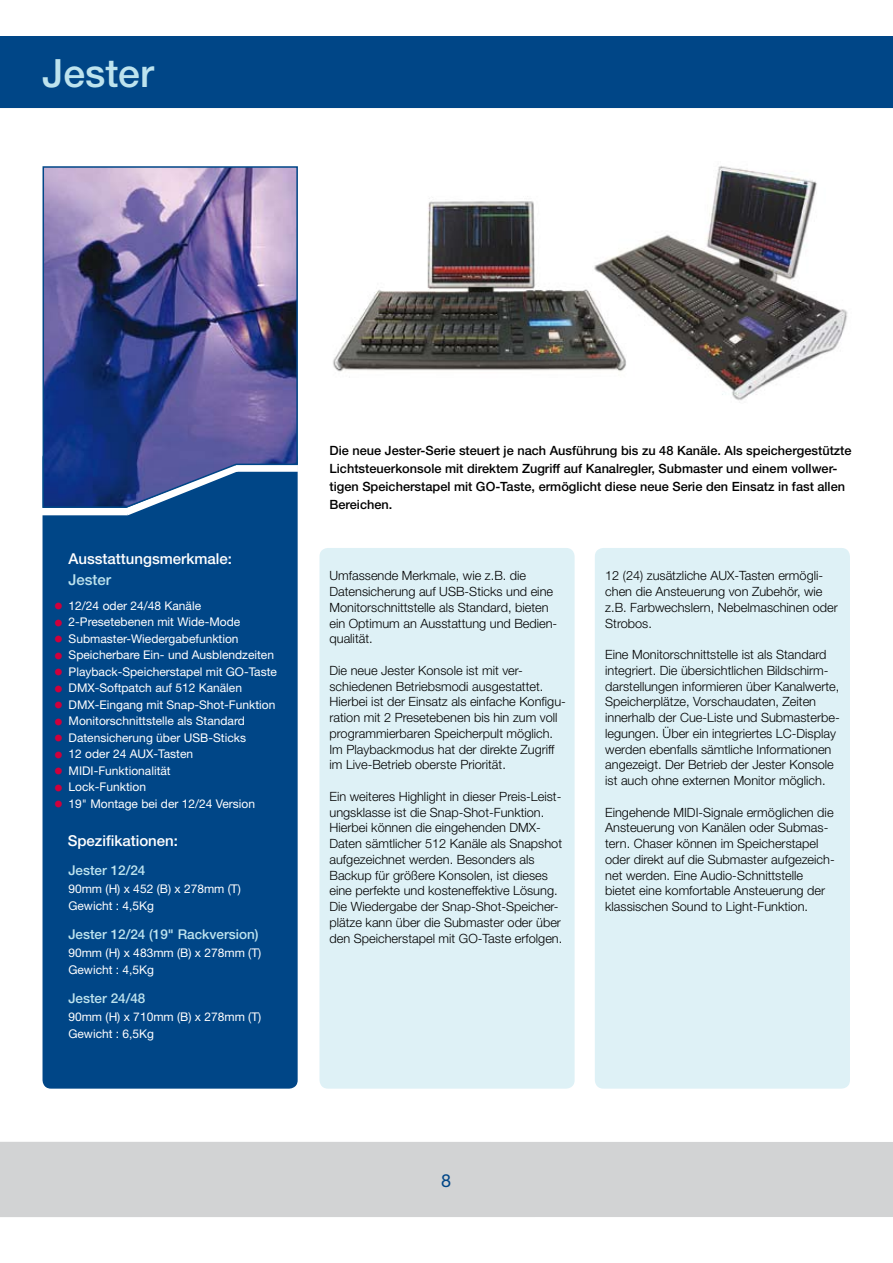
<style>
.page{position:relative;width:893px;height:1263px;background:#fff}
.page>*{position:absolute;margin:0;border:0;box-sizing:border-box;transform-origin:0 0}
.t1{font:500 39px "Helvetica Neue";color:#bde3ee}
.t2{font:18px "Helvetica Neue";color:#004687}
.t3{font:500 15px "Helvetica Neue";color:#fff}
.t4{font:500 15px "Helvetica Neue";color:#bde3ee}
.t5{font:500 13.5px "Helvetica Neue";color:#bde3ee}
.t6{font:300 12.75px/15.8px "Helvetica Neue";color:#000}
.t7{font:500 12.75px/18px "Helvetica Neue";color:#000}
.t8{font:12px/17.2px "Helvetica Neue";color:#fff}
</style>
<div class="page">
<div style="left:0;top:1142px;width:893px;height:75px;background:#d2d3d4"></div>
<div style="left:0;top:36px;width:893px;height:72px;background:#004687"></div>
<div style="left:43px;top:450px;width:255px;height:639px;background:#004687;border-radius:9px"></div>
<div style="left:319px;top:548px;width:256px;height:541px;background:#def1f6;border-radius:9px"></div>
<div style="left:595px;top:548px;width:255px;height:541px;background:#def1f6;border-radius:9px"></div>
<div style="left:39px;top:508px;width:88px;height:7px;background:#fff"></div>
<svg style="left:116px;top:509px;width:28px;height:7px"></svg>
<img style="left:42px;top:166px;width:256px;height:343px">
<img style="left:333px;top:166px;width:515px;height:235px">
<h1 class="t1" style="left:42px;top:50px;width:113px">Jester</h1>
<p class="t3" style="left:68px;top:550px;width:165px">Ausstattungsmerkmale:</p>
<p class="t4" style="left:68px;top:571px;width:44px">Jester</p>
<p class="t8" style="left:55px;top:597px;width:147px"><sup>■</sup> 12/24 oder 24/48 Kanäle</p>
<p class="t8" style="left:55px;top:613px;width:187px"><sup>■</sup> 2-Presetebenen mit Wide-Mode</p>
<p class="t8" style="left:55px;top:630px;width:185px"><sup>■</sup> Submaster-Wiedergabefunktion</p>
<p class="t8" style="left:55px;top:646px;width:220px"><sup>■</sup> Speicherbare Ein- und Ausblendzeiten</p>
<p class="t8" style="left:55px;top:663px;width:223px"><sup>■</sup> Playback-Speicherstapel mit GO-Taste</p>
<p class="t8" style="left:55px;top:679px;width:188px"><sup>■</sup> DMX-Softpatch auf 512 Kanälen</p>
<p class="t8" style="left:55px;top:696px;width:222px"><sup>■</sup> DMX-Eingang mit Snap-Shot-Funktion</p>
<p class="t8" style="left:55px;top:712px;width:191px"><sup>■</sup> Monitorschnittstelle als Standard</p>
<p class="t8" style="left:55px;top:729px;width:192px"><sup>■</sup> Datensicherung über USB-Sticks</p>
<p class="t8" style="left:55px;top:745px;width:139px"><sup>■</sup> 12 oder 24 AUX-Tasten</p>
<p class="t8" style="left:55px;top:762px;width:117px"><sup>■</sup> MIDI-Funktionalität</p>
<p class="t8" style="left:55px;top:778px;width:92px"><sup>■</sup> Lock-Funktion</p>
<p class="t8" style="left:55px;top:795px;width:201px"><sup>■</sup> 19" Montage bei der 12/24 Version</p>
<p class="t3" style="left:68px;top:832px;width:112px">Spezifikationen:</p>
<p class="t5" style="left:68px;top:862px;width:79px">Jester 12/24</p>
<p class="t8" style="left:68px;top:880px;width:174px">90mm (H) x 452 (B) x 278mm (T)<br>Gewicht : 4,5Kg</p>
<p class="t5" style="left:68px;top:926px;width:192px">Jester 12/24 (19" Rackversion)</p>
<p class="t8" style="left:68px;top:944px;width:194px">90mm (H) x 483mm (B) x 278mm (T)<br>Gewicht : 4,5Kg</p>
<p class="t5" style="left:68px;top:991px;width:79px">Jester 24/48</p>
<p class="t8" style="left:68px;top:1008px;width:194px">90mm (H) x 710mm (B) x 278mm (T)<br>Gewicht : 6,5Kg</p>
<p class="t7" style="left:330px;top:442px;width:524px">Die neue Jester-Serie steuert je nach Ausführung bis zu 48 Kanäle. Als speichergestützte Lichtsteuerkonsole mit direktem Zugriff auf Kanalregler, Submaster und einem vollwer&shy;tigen Speicherstapel mit GO-Taste, ermöglicht diese neue Serie den Einsatz in fast allen Bereichen.</p>
<p class="t6" style="left:329px;top:568px;width:229px">Umfassende Merkmale, wie z.B. die Datensicherung auf USB-Sticks und eine Monitorschnittstelle als Standard, bieten ein Optimum an Ausstattung und Bedien&shy;qualität.</p>
<p class="t6" style="left:329px;top:662px;width:238px">Die neue Jester Konsole ist mit ver&shy;schiedenen Betriebsmodi ausgestattet.<br>Hierbei ist der Einsatz als einfache Konfigu&shy;ration mit 2 Presetebenen bis hin zum voll programmierbaren Speicherpult möglich.<br>Im Playbackmodus hat der direkte Zugriff im Live-Betrieb oberste Priorität.</p>
<p class="t6" style="left:329px;top:788px;width:234px">Ein weiteres Highlight in dieser Preis-Leist&shy;ungsklasse ist die Snap-Shot-Funktion.<br>Hierbei können die eingehenden DMX-Daten sämtlicher 512 Kanäle als Snapshot aufgezeichnet werden. Besonders als Backup für größere Konsolen, ist dieses eine perfekte und kosteneffektive Lösung.<br>Die Wiedergabe der Snap-Shot-Speicher&shy;plätze kann über die Submaster oder über den Speicherstapel mit GO-Taste erfolgen.</p>
<p class="t6" style="left:605px;top:568px;width:234px">12 (24) zusätzliche AUX-Tasten ermögli&shy;chen die Ansteuerung von Zubehör, wie z.B. Farbwechslern, Nebelmaschinen oder<br>Strobos.</p>
<p class="t6" style="left:605px;top:646px;width:236px">Eine Monitorschnittstelle ist als Standard integriert. Die übersichtlichen Bildschirm&shy;darstellungen informieren über Kanalwerte, Speicherplätze, Vorschaudaten, Zeiten innerhalb der Cue-Liste und Submasterbe&shy;legungen. Über ein integriertes LC-Display werden ebenfalls sämtliche Informationen angezeigt. Der Betrieb der Jester Konsole ist auch ohne externen Monitor möglich.</p>
<p class="t6" style="left:605px;top:804px;width:231px">Eingehende MIDI-Signale ermöglichen die Ansteuerung von Kanälen oder Submas&shy;tern. Chaser können im Speicherstapel oder direkt auf die Submaster aufgezeich&shy;net werden. Eine Audio-Schnittstelle bietet eine komfortable Ansteuerung der klassischen Sound to Light-Funktion.</p>
<h2 class="t2" style="left:441px;top:1169px;width:12px">8</h2>
</div>
